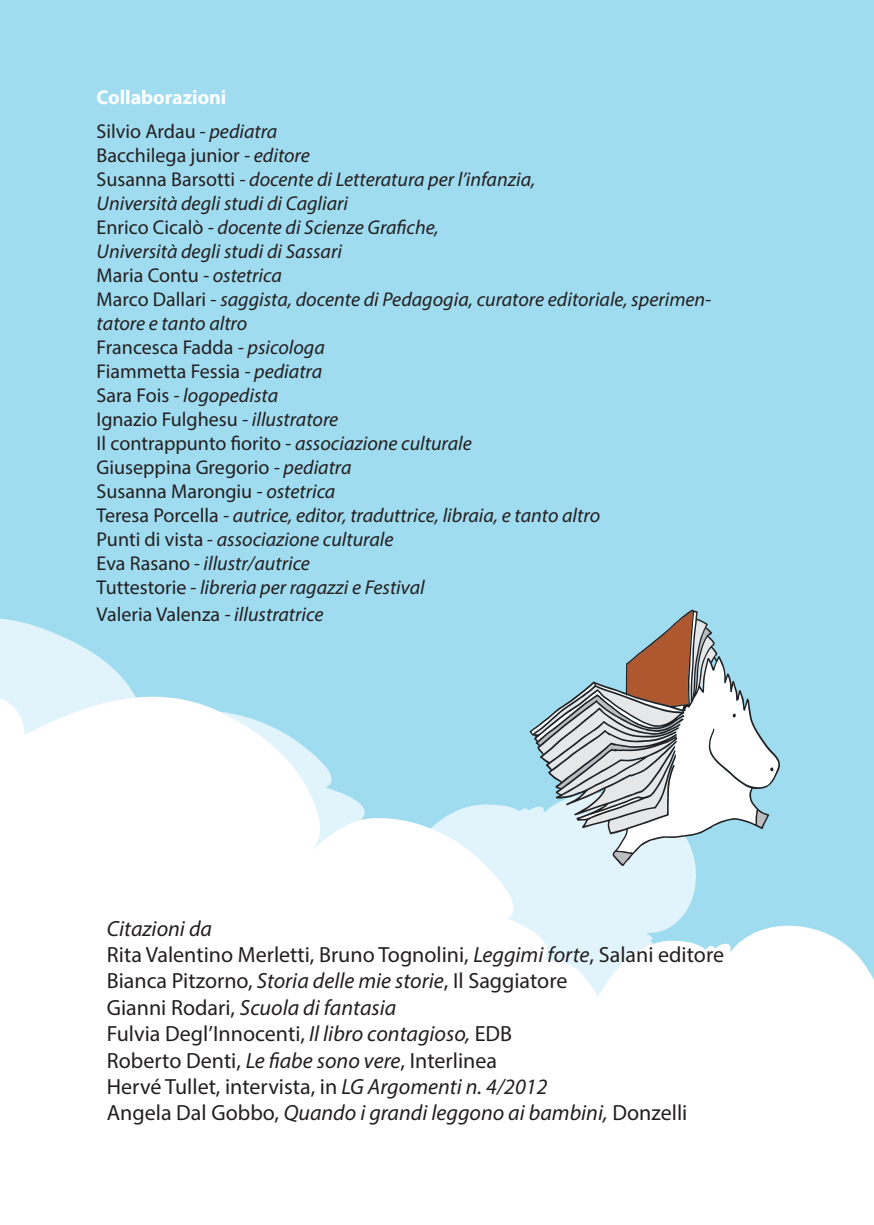
<style>
.page{position:relative;width:874px;height:1225px;background:#fff}
.page>*{position:absolute;margin:0;border:0;box-sizing:border-box;transform-origin:0 0}
.t1{font:22px/26.4px "Myriad Pro";color:#231f20}
.t2{font:italic 20px/24px "Myriad Pro";color:#231f20}
.t3{font:700 20px/34px "Myriad Pro";color:#fff}
.t4{font:20px "Myriad Pro";color:#231f20}
.s1{font-weight:400;color:#231f20}
.s2{font-weight:400;font-style:italic;color:#231f20}
.s3{font-style:normal}
.s4{font-style:italic}
</style>
<div class="page">
<div style="left:0;top:0;width:873px;height:1225px;background:#a0dcf0"></div>
<svg style="left:0;top:618px;width:118px;height:55px;fill:#e1f4fc"></svg>
<svg style="left:0;top:673px;width:873px;height:552px;fill:#fff"></svg>
<div style="left:524px;top:1039px;width:349px;height:186px;background:#fff"></div>
<svg style="left:529px;top:609px;width:250px;height:258px"></svg>
<svg style="left:531px;top:611px;width:247px;height:253px"></svg>
<p class="t3" style="left:97px;top:80px;width:182px">Collaborazioni<br><span class="s1">Silvio Ardau</span> <span class="s2">- pediatra</span></p>
<p class="t2" style="left:97px;top:143px;width:616px"><span class="s3">Bacchilega junior</span> - editore<br><span class="s3">Susanna Barsotti</span> - docente di Letteratura per l’infanzia,<br>Università degli studi di Cagliari<br><span class="s3">Enrico Cicalò</span> - docente di Scienze Grafiche,<br>Università degli studi di Sassari<br><span class="s3">Maria Contu</span> - ostetrica<br><span class="s3">Marco Dallari -</span> saggista, docente di Pedagogia, curatore editoriale, sperimen&shy;tatore e tanto altro<br><span class="s3">Francesca Fadda</span> - psicologa<br><span class="s3">Fiammetta Fessia</span> - pediatra<br><span class="s3">Sara Fois</span> - logopedista<br><span class="s3">Ignazio Fulghesu</span> - illustratore<br><span class="s3">Il contrappunto fiorito</span> - associazione culturale<br><span class="s3">Giuseppina Gregorio</span> - pediatra<br><span class="s3">Susanna Marongiu</span> - ostetrica<br><span class="s3">Teresa Porcella</span> - autrice, editor, traduttrice, libraia, e tanto altro<br><span class="s3">Punti di vista</span> - associazione culturale<br><span class="s3">Eva Rasano</span> - illustr/autrice<br><span class="s3">Tuttestorie</span> - libreria per ragazzi e Festival</p>
<p class="t4" style="left:97px;top:601px;width:228px">Valeria Valenza <span class="s4">- illustratrice</span></p>
<p class="t1" style="left:107px;top:914px;width:618px"><span class="s4">Citazioni da<br></span>Rita Valentino Merletti, Bruno Tognolini, <span class="s4">Leggimi forte</span>, Salani editore Bianca Pitzorno, <span class="s4">Storia delle mie storie</span>, Il Saggiatore<br>Gianni Rodari, <span class="s4">Scuola di fantasia<br></span>Fulvia Degl’Innocenti, <span class="s4">Il libro contagioso,</span> EDB<br>Roberto Denti, <span class="s4">Le fiabe sono vere</span>, Interlinea<br>Hervé Tullet, intervista, in <span class="s4">LG Argomenti n. 4/2012<br></span>Angela Dal Gobbo, <span class="s4">Quando i grandi leggono ai bambini,</span> Donzelli</p>
</div>
